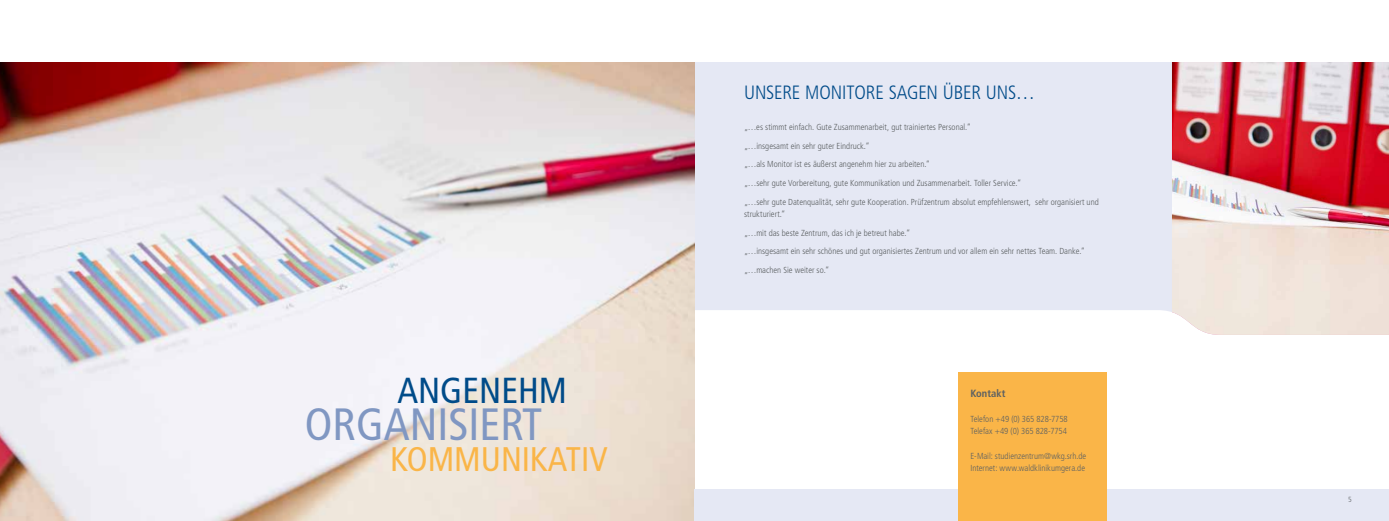
<style>
.page{position:relative;width:1389px;height:521px;background:#fff}
.page>*{position:absolute;margin:0;border:0;box-sizing:border-box;transform-origin:0 0}
.t1{font:condensed 45.24px "Frutiger LT Std";color:#8097c2}
.t2{font:condensed 36.14px "Frutiger LT Std";color:#004b89}
.t3{font:condensed 34.12px "Frutiger LT Std";color:#fab548}
.t4{font:300 condensed 19.25px "Frutiger LT Std";letter-spacing:-.005em;color:#004b89}
.t5{font:700 condensed 10.5px "Frutiger LT Std";letter-spacing:.005em;color:#5c6062}
.t6{font:300 condensed 8.75px/18.6px "Frutiger LT Std";color:#5c6062}
.t7{font:300 condensed 7.44px "Frutiger LT Std";color:#5c6062}
</style>
<div class="page">
<svg style="left:694px;top:62px;width:478px;height:273px;background:#e7e9f4"></svg>
<img style="left:1172px;top:62px;width:217px;height:273px">
<img style="left:0;top:62px;width:694px;height:459px">
<div style="left:694px;top:490px;width:695px;height:31px;background:#e5e8f4"></div>
<div style="left:958px;top:372px;width:149px;height:149px;background:#fab548"></div>
<h2 class="t2" style="left:397px;top:369px;width:171px">ANGENEHM</h2>
<h1 class="t1" style="left:305px;top:398px;width:239px">ORGANISIERT</h1>
<h3 class="t3" style="left:390px;top:440px;width:219px">KOMMUNIKATIV</h3>
<h3 class="t4" style="left:744px;top:82px;width:292px">UNSERE MONITORE SAGEN ÜBER UNS…</h3>
<p class="t6" style="left:744px;top:118px;width:356px">„…es stimmt einfach. Gute Zusammenarbeit, gut trainiertes Personal.“<br>„…insgesamt ein sehr guter Eindruck.“<br>„…als Monitor ist es äußerst angenehm hier zu arbeiten.“<br>„…sehr gute Vorbereitung, gute Kommunikation und Zusammenarbeit. Toller Service.“<br>„…sehr gute Datenqualität, sehr gute Kooperation. Prüfzentrum absolut empfehlenswert, sehr organisiert und</p>
<p class="t6" style="left:744px;top:205px;width:342px">strukturiert.“<br>„…mit das beste Zentrum, das ich je betreut habe.“<br>„…insgesamt ein sehr schönes und gut organisiertes Zentrum und vor allem ein sehr nettes Team. Danke.“ „…machen Sie weiter so.“</p>
<p class="t5" style="left:970px;top:387px;width:37px">Kontakt</p>
<p class="t6" style="left:970px;top:413px;width:99px;line-height:12.4px">Telefon +49 (0) 365 828-7758<br>Telefax +49 (0) 365 828-7754</p>
<p class="t6" style="left:970px;top:450px;width:117px;line-height:12.4px">E-Mail: studienzentrum@wkg.srh.de<br>Internet: www.waldklinikumgera.de</p>
<p class="t7" style="left:1348px;top:495px;width:5px">5</p>
</div>
